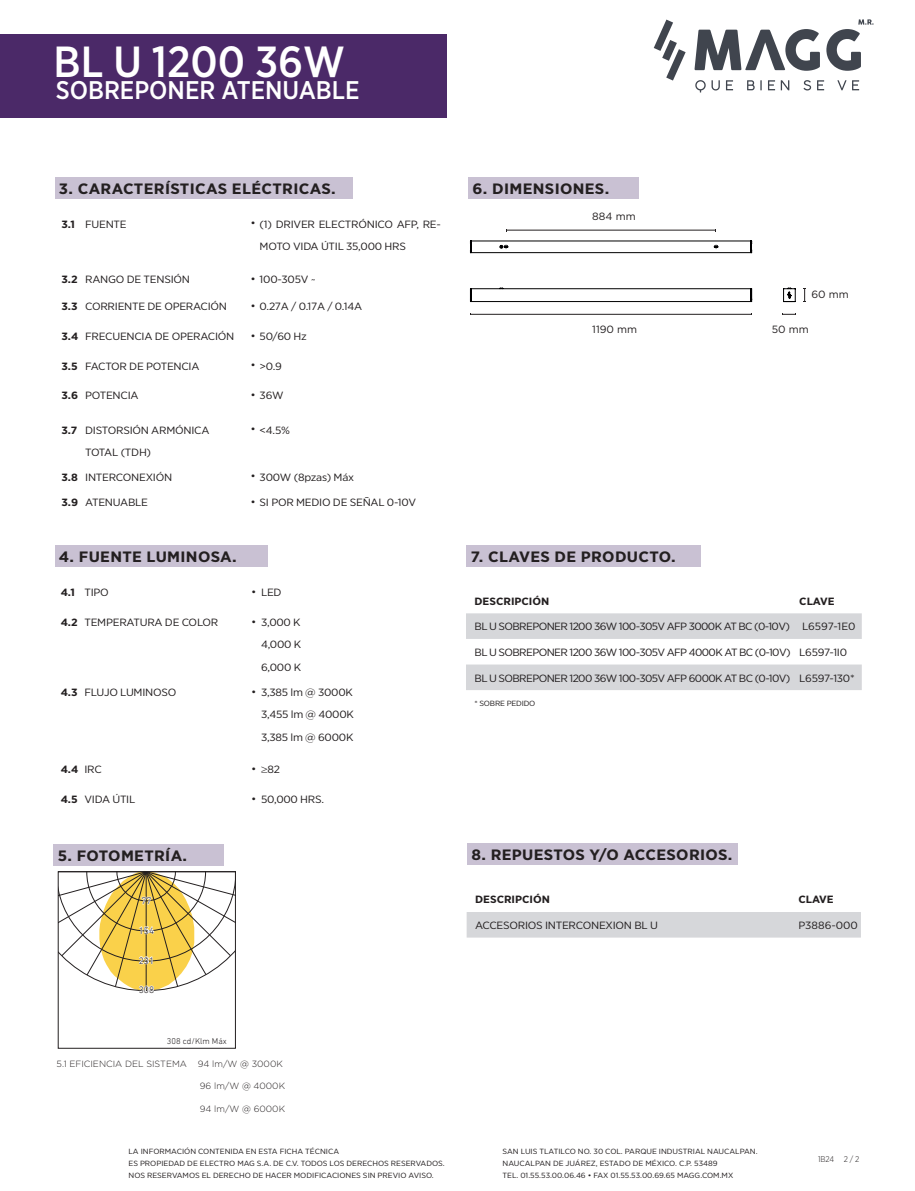
<style>
.page{position:relative;width:915px;height:1191px;background:#fff}
.page>*{position:absolute;margin:0;border:0;box-sizing:border-box;transform-origin:0 0}
.t1{font:500 43.5px "Gotham Narrow";color:#fff}
.t2{font:500 25.5px "Gotham Narrow";color:#fff}
.t3{font:700 15px "Gotham Narrow";letter-spacing:.02em;color:#231f20;scale:1.14 1}
.t4{font:10.5px/22.5px "Gotham Narrow";letter-spacing:-.02em;color:#231f20;scale:1.14 1}
.t5{font:10.5px "Gotham Narrow";letter-spacing:-.05em;color:#231f20;scale:1.14 1}
.t6{font:700 10.5px "Gotham Narrow";color:#231f20;scale:1.14 1}
.t7{font:10.5px "Gotham";color:#231f20}
.t8{font:10.5px "Gotham Narrow";color:#231f20;scale:1.14 1}
.t9{font:10.5px "Gotham Narrow";letter-spacing:-.04em;color:#231f20;scale:1.14 1}
.t10{font:300 9.6px "DIN Next Rounded LT Pro";color:#231f20}
.t11{font:300 9px "Gotham";color:#231f20}
.t12{font:700 9px "Gotham Narrow";color:#231f20;scale:1.14 1}
.t13{font:300 8.55px "DIN Next Rounded LT Pro";color:#231f20}
.t14{font:300 8.25px "Gotham Narrow";color:#231f20}
.t15{font:7.5px "Gotham Narrow";color:#231f20;scale:1.14 1}
.t16{font:7.5px "Gotham Narrow";letter-spacing:-.02em;color:#231f20;scale:1.14 1}
</style>
<div class="page">
<div style="left:0;top:34px;width:446px;height:83px;background:#4b2968"></div>
<svg style="left:653px;top:20px;width:32px;height:61px"></svg>
<svg style="left:694px;top:29px;width:125px;height:42px"></svg>
<svg style="left:826px;top:19px;width:47px;height:52px"></svg>
<svg style="left:695px;top:80px;width:10px;height:12px"></svg>
<svg style="left:711px;top:80px;width:8px;height:10px"></svg>
<svg style="left:726px;top:80px;width:6px;height:10px"></svg>
<svg style="left:747px;top:80px;width:7px;height:10px"></svg>
<svg style="left:768px;top:80px;width:6px;height:10px"></svg>
<svg style="left:780px;top:80px;width:9px;height:10px"></svg>
<svg style="left:803px;top:80px;width:7px;height:10px"></svg>
<svg style="left:817px;top:80px;width:6px;height:10px"></svg>
<svg style="left:837px;top:80px;width:21px;height:10px"></svg>
<svg style="left:466px;top:613px;width:395px;height:77px"></svg>
<div style="left:55px;top:545px;width:212px;height:21px;background:#c9c1d3"></div>
<div style="left:468px;top:177px;width:170px;height:21px;background:#c9c1d3"></div>
<div style="left:466px;top:545px;width:234px;height:21px;background:#c9c1d3"></div>
<div style="left:54px;top:844px;width:170px;height:21px;background:#c9c1d3"></div>
<div style="left:55px;top:177px;width:297px;height:21px;background:#c9c1d3"></div>
<svg style="left:58px;top:871px;width:177px;height:124px"></svg>
<svg style="left:470px;top:288px;width:282px;height:14px"></svg>
<svg style="left:469px;top:240px;width:283px;height:13px"></svg>
<svg style="left:783px;top:288px;width:12px;height:14px"></svg>
<hr style="left:470px;top:314px;width:281px;height:1px;background:#231f20">
<svg style="left:782px;top:313px;width:13px;height:2px"></svg>
<svg style="left:803px;top:289px;width:2px;height:13px"></svg>
<hr style="left:506px;top:230px;width:209px;height:1px;background:#231f20">
<div style="left:466px;top:912px;width:394px;height:25px;background:#d6d7da"></div>
<div style="left:467px;top:843px;width:271px;height:22px;background:#c9c1d3"></div>
<h1 class="t1" style="left:54px;top:34px;width:293px">BL U 1200 36W</h1>
<h2 class="t2" style="left:56px;top:74px;width:305px">SOBREPONER ATENUABLE</h2>
<p class="t3" style="left:59px;top:179px;width:244px">3. CARACTERÍSTICAS ELÉCTRICAS.</p>
<p class="t6" style="left:61px;top:217px;width:13px">3.1</p>
<p class="t4" style="left:85px;top:212px;width:38px">FUENTE</p>
<p class="t12" style="left:251px;top:217px;width:6px">•</p>
<p class="t4" style="left:259px;top:212px;width:160px">(1) DRIVER ELECTRÓNICO AFP, RE-<br>MOTO VIDA ÚTIL 35,000 HRS</p>
<p class="t6" style="left:61px;top:272px;width:16px">3.2</p>
<p class="t4" style="left:85px;top:268px;width:93px">RANGO DE TENSIÓN</p>
<p class="t12" style="left:251px;top:273px;width:6px">•</p>
<p class="t4" style="left:259px;top:268px;width:51px">100-305V ~</p>
<p class="t6" style="left:61px;top:299px;width:16px">3.3</p>
<p class="t4" style="left:85px;top:295px;width:126px">CORRIENTE DE OPERACIÓN</p>
<p class="t12" style="left:251px;top:300px;width:6px">•</p>
<p class="t4" style="left:259px;top:295px;width:91px">0.27A / 0.17A / 0.14A</p>
<p class="t6" style="left:61px;top:329px;width:16px">3.4</p>
<p class="t4" style="left:85px;top:325px;width:132px">FRECUENCIA DE OPERACIÓN</p>
<p class="t12" style="left:251px;top:330px;width:6px">•</p>
<p class="t4" style="left:259px;top:325px;width:43px">50/60 Hz</p>
<p class="t6" style="left:61px;top:359px;width:16px">3.5</p>
<p class="t4" style="left:85px;top:354px;width:102px">FACTOR DE POTENCIA</p>
<p class="t12" style="left:251px;top:359px;width:6px">•</p>
<p class="t4" style="left:259px;top:354px;width:21px">&gt;0.9</p>
<p class="t6" style="left:61px;top:389px;width:16px">3.6</p>
<p class="t4" style="left:85px;top:384px;width:48px">POTENCIA</p>
<p class="t12" style="left:251px;top:389px;width:6px">•</p>
<p class="t4" style="left:259px;top:384px;width:23px">36W</p>
<p class="t6" style="left:61px;top:423px;width:16px">3.7</p>
<p class="t4" style="left:85px;top:418px;width:110px">DISTORSIÓN ARMÓNICA</p>
<p class="t9" style="left:85px;top:446px;width:59px">TOTAL (TDH)</p>
<p class="t12" style="left:251px;top:423px;width:6px">•</p>
<p class="t4" style="left:259px;top:418px;width:28px">&lt;4.5%</p>
<p class="t6" style="left:61px;top:470px;width:16px">3.8</p>
<p class="t4" style="left:85px;top:465px;width:78px">INTERCONEXIÓN</p>
<p class="t12" style="left:251px;top:470px;width:6px">•</p>
<p class="t4" style="left:259px;top:465px;width:84px">300W (8pzas) Máx</p>
<p class="t6" style="left:61px;top:495px;width:16px">3.9</p>
<p class="t4" style="left:85px;top:491px;width:57px">ATENUABLE</p>
<p class="t12" style="left:251px;top:496px;width:6px">•</p>
<p class="t4" style="left:259px;top:491px;width:139px">SI POR MEDIO DE SEÑAL 0-10V</p>
<p class="t3" style="left:59px;top:547px;width:157px">4. FUENTE LUMINOSA.</p>
<p class="t6" style="left:61px;top:586px;width:14px">4.1</p>
<p class="t4" style="left:84px;top:581px;width:23px">TIPO</p>
<p class="t12" style="left:251px;top:586px;width:6px">•</p>
<p class="t4" style="left:261px;top:581px;width:20px">LED</p>
<p class="t6" style="left:61px;top:615px;width:16px">4.2</p>
<p class="t4" style="left:84px;top:611px;width:119px">TEMPERATURA DE COLOR</p>
<p class="t12" style="left:251px;top:616px;width:6px">•</p>
<p class="t4" style="left:261px;top:611px;width:36px">3,000 K</p>
<p class="t4" style="left:261px;top:633px;width:37px">4,000 K</p>
<p class="t4" style="left:261px;top:656px;width:37px">6,000 K</p>
<p class="t6" style="left:61px;top:685px;width:16px">4.3</p>
<p class="t4" style="left:84px;top:680px;width:82px">FLUJO LUMINOSO</p>
<p class="t12" style="left:251px;top:685px;width:6px">•</p>
<p class="t4" style="left:261px;top:680px;width:82px">3,385 lm @ 3000K</p>
<p class="t4" style="left:261px;top:703px;width:83px">3,455 lm @ 4000K</p>
<p class="t4" style="left:261px;top:725px;width:82px">3,385 lm @ 6000K</p>
<p class="t6" style="left:61px;top:763px;width:17px">4.4</p>
<p class="t4" style="left:84px;top:758px;width:17px">IRC</p>
<p class="t12" style="left:251px;top:763px;width:6px">•</p>
<p class="t4" style="left:261px;top:758px;width:18px">≥82</p>
<p class="t6" style="left:61px;top:793px;width:16px">4.5</p>
<p class="t4" style="left:84px;top:788px;width:46px">VIDA ÚTIL</p>
<p class="t12" style="left:251px;top:793px;width:6px">•</p>
<p class="t4" style="left:261px;top:788px;width:57px">50,000 HRS.</p>
<p class="t3" style="left:58px;top:846px;width:115px">5. FOTOMETRÍA.</p>
<p class="t10" style="left:141px;top:895px;width:12px">77</p>
<p class="t10" style="left:139px;top:924px;width:17px">154</p>
<p class="t10" style="left:139px;top:954px;width:17px">231</p>
<p class="t10" style="left:139px;top:984px;width:17px">308</p>
<p class="t13" style="left:167px;top:1036px;width:61px">308 cd/Klm Máx</p>
<p class="t11" style="left:57px;top:1058px;width:228px">5.1 EFICIENCIA DEL SISTEMA 94 lm/W @ 3000K</p>
<p class="t11" style="left:200px;top:1080px;width:87px">96 lm/W @ 4000K</p>
<p class="t11" style="left:200px;top:1103px;width:87px">94 lm/W @ 6000K</p>
<p class="t15" style="left:128px;top:1146px;width:186px">LA INFORMACIÓN CONTENIDA EN ESTA FICHA TÉCNICA</p>
<p class="t15" style="left:128px;top:1158px;width:279px">ES PROPIEDAD DE ELECTRO MAG S.A. DE C.V. TODOS LOS DERECHOS RESERVADOS.</p>
<p class="t15" style="left:128px;top:1170px;width:269px">NOS RESERVAMOS EL DERECHO DE HACER MODIFICACIONES SIN PREVIO AVISO.</p>
<p class="t3" style="left:472px;top:179px;width:121px">6. DIMENSIONES.</p>
<p class="t7" style="left:592px;top:209px;width:45px">884 mm</p>
<p class="t7" style="left:592px;top:323px;width:46px">1190 mm</p>
<p class="t3" style="left:470px;top:547px;width:181px">7. CLAVES DE PRODUCTO.</p>
<p class="t7" style="left:811px;top:287px;width:39px">60 mm</p>
<p class="t7" style="left:771px;top:323px;width:38px">50 mm</p>
<p class="t6" style="left:474px;top:594px;width:67px">DESCRIPCIÓN</p>
<p class="t6" style="left:799px;top:594px;width:33px">CLAVE</p>
<p class="t5" style="left:474px;top:620px;width:278px">BL U SOBREPONER 1200 36W 100-305V AFP 3000K AT BC (0-10V)</p>
<p class="t8" style="left:801px;top:620px;width:48px">L6597-1E0</p>
<p class="t5" style="left:474px;top:645px;width:279px">BL U SOBREPONER 1200 36W 100-305V AFP 4000K AT BC (0-10V)</p>
<p class="t4" style="left:799px;top:641px;width:43px">L6597-1I0</p>
<p class="t5" style="left:474px;top:671px;width:278px">BL U SOBREPONER 1200 36W 100-305V AFP 6000K AT BC (0-10V)</p>
<p class="t4" style="left:799px;top:666px;width:50px">L6597-130*</p>
<p class="t16" style="left:474px;top:698px;width:55px">* SOBRE PEDIDO</p>
<p class="t3" style="left:471px;top:845px;width:230px">8. REPUESTOS Y/O ACCESORIOS.</p>
<p class="t6" style="left:475px;top:893px;width:67px">DESCRIPCIÓN</p>
<p class="t6" style="left:798px;top:893px;width:33px">CLAVE</p>
<p class="t4" style="left:475px;top:914px;width:162px">ACCESORIOS INTERCONEXION BL U</p>
<p class="t8" style="left:798px;top:918px;width:54px">P3886-000</p>
<p class="t15" style="left:502px;top:1146px;width:225px">SAN LUIS TLATILCO NO. 30 COL. PARQUE INDUSTRIAL NAUCALPAN.</p>
<p class="t15" style="left:502px;top:1158px;width:190px">NAUCALPAN DE JUÁREZ, ESTADO DE MÉXICO. C.P. 53489</p>
<p class="t15" style="left:502px;top:1170px;width:204px">TEL. 01.55.53.00.06.46 • FAX 01.55.53.00.69.65 MAGG.COM.MX</p>
<p class="t14" style="left:817px;top:1154px;width:43px">1B24 2 / 2</p>
</div>
